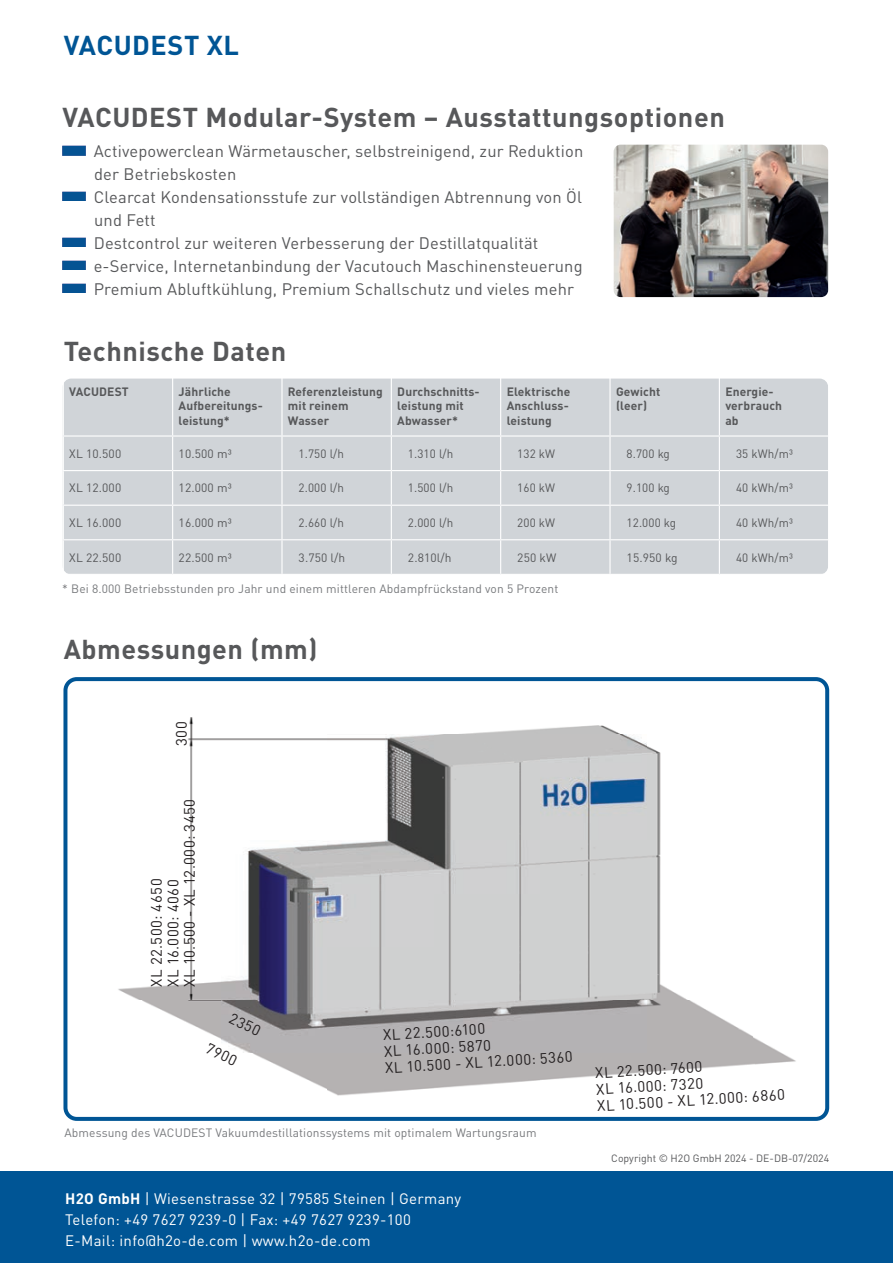
<style>
.page{position:relative;width:893px;height:1263px;background:#fff}
.page>*{position:absolute;margin:0;border:0;box-sizing:border-box;transform-origin:0 0}
.t1{font:700 27px "DINOT";letter-spacing:.02em;color:#57585a}
.t2{font:700 27px "DINOT";letter-spacing:.02em;color:#005595}
.t3{font:16.5px/23px "DINOT";letter-spacing:.01em;color:#57585a}
.t4{font:15px/16.6px "DINOT";letter-spacing:.035em;color:#231f20}
.t5{font:15px/21px "DINOT";letter-spacing:.02em;color:#fff}
.t6{font:12px "DINOT";letter-spacing:.01em;color:#57585a}
.t7{font:700 12px/14.4px "DINOT";letter-spacing:.01em;color:#57585a}
.t8{font:12px "DINOT";letter-spacing:.01em;color:#787a7d}
.t9{font:10.5px "DINOT";color:#57585a}
.s1{font-weight:700}
</style>
<div class="page">
<img style="left:118px;top:717px;width:678px;height:379px">
<div style="left:63px;top:677px;width:766px;height:444px;border:4px solid #005595;border-radius:11px"></div>
<div style="left:0;top:1171px;width:893px;height:92px;background:#005595"></div>
<div style="left:63px;top:379px;width:765px;height:195px;background:#d0d4d8;border-radius:9px"></div>
<hr style="left:63px;top:435px;width:110px;height:2px;background:#fff">
<hr style="left:173px;top:435px;width:109px;height:2px;background:#fff">
<hr style="left:282px;top:435px;width:109px;height:2px;background:#fff">
<hr style="left:391px;top:435px;width:110px;height:2px;background:#fff">
<hr style="left:501px;top:435px;width:109px;height:2px;background:#fff">
<hr style="left:610px;top:435px;width:109px;height:2px;background:#fff">
<hr style="left:719px;top:435px;width:110px;height:2px;background:#fff">
<hr style="left:63px;top:470px;width:110px;height:1px;background:#fff">
<hr style="left:173px;top:470px;width:109px;height:1px;background:#fff">
<hr style="left:282px;top:470px;width:109px;height:1px;background:#fff">
<hr style="left:391px;top:470px;width:110px;height:1px;background:#fff">
<hr style="left:501px;top:470px;width:109px;height:1px;background:#fff">
<hr style="left:610px;top:470px;width:109px;height:1px;background:#fff">
<hr style="left:719px;top:470px;width:110px;height:1px;background:#fff">
<hr style="left:63px;top:505px;width:110px;height:1px;background:#fff">
<hr style="left:173px;top:505px;width:109px;height:1px;background:#fff">
<hr style="left:282px;top:505px;width:109px;height:1px;background:#fff">
<hr style="left:391px;top:505px;width:110px;height:1px;background:#fff">
<hr style="left:501px;top:505px;width:109px;height:1px;background:#fff">
<hr style="left:610px;top:505px;width:109px;height:1px;background:#fff">
<hr style="left:719px;top:505px;width:110px;height:1px;background:#fff">
<hr style="left:63px;top:539px;width:110px;height:1px;background:#fff">
<hr style="left:173px;top:539px;width:109px;height:1px;background:#fff">
<hr style="left:282px;top:539px;width:109px;height:1px;background:#fff">
<hr style="left:391px;top:539px;width:110px;height:1px;background:#fff">
<hr style="left:501px;top:539px;width:109px;height:1px;background:#fff">
<hr style="left:610px;top:539px;width:109px;height:1px;background:#fff">
<hr style="left:719px;top:539px;width:110px;height:1px;background:#fff">
<hr style="left:63px;top:376px;width:1px;height:59px;background:#fff">
<hr style="left:172px;top:376px;width:1px;height:59px;background:#fff">
<hr style="left:281px;top:376px;width:2px;height:59px;background:#fff">
<hr style="left:391px;top:376px;width:1px;height:59px;background:#fff">
<hr style="left:500px;top:376px;width:1px;height:59px;background:#fff">
<hr style="left:609px;top:376px;width:2px;height:59px;background:#fff">
<hr style="left:719px;top:376px;width:1px;height:59px;background:#fff">
<hr style="left:63px;top:437px;width:1px;height:33px;background:#fff">
<hr style="left:172px;top:437px;width:1px;height:33px;background:#fff">
<hr style="left:281px;top:437px;width:2px;height:33px;background:#fff">
<hr style="left:391px;top:437px;width:1px;height:33px;background:#fff">
<hr style="left:500px;top:437px;width:1px;height:33px;background:#fff">
<hr style="left:609px;top:437px;width:2px;height:33px;background:#fff">
<hr style="left:719px;top:437px;width:1px;height:33px;background:#fff">
<hr style="left:63px;top:471px;width:1px;height:34px;background:#fff">
<hr style="left:172px;top:471px;width:1px;height:34px;background:#fff">
<hr style="left:281px;top:471px;width:2px;height:34px;background:#fff">
<hr style="left:391px;top:471px;width:1px;height:34px;background:#fff">
<hr style="left:500px;top:471px;width:1px;height:34px;background:#fff">
<hr style="left:609px;top:471px;width:2px;height:34px;background:#fff">
<hr style="left:719px;top:471px;width:1px;height:34px;background:#fff">
<hr style="left:63px;top:506px;width:1px;height:33px;background:#fff">
<hr style="left:172px;top:506px;width:1px;height:33px;background:#fff">
<hr style="left:281px;top:506px;width:2px;height:33px;background:#fff">
<hr style="left:391px;top:506px;width:1px;height:33px;background:#fff">
<hr style="left:500px;top:506px;width:1px;height:33px;background:#fff">
<hr style="left:609px;top:506px;width:2px;height:33px;background:#fff">
<hr style="left:719px;top:506px;width:1px;height:33px;background:#fff">
<hr style="left:63px;top:540px;width:1px;height:34px;background:#fff">
<hr style="left:172px;top:540px;width:1px;height:34px;background:#fff">
<hr style="left:281px;top:540px;width:2px;height:34px;background:#fff">
<hr style="left:391px;top:540px;width:1px;height:34px;background:#fff">
<hr style="left:500px;top:540px;width:1px;height:34px;background:#fff">
<hr style="left:609px;top:540px;width:2px;height:34px;background:#fff">
<hr style="left:719px;top:540px;width:1px;height:34px;background:#fff">
<img style="left:62px;top:145px;width:23px;height:10px">
<img style="left:62px;top:191px;width:23px;height:10px">
<img style="left:62px;top:237px;width:23px;height:10px">
<img style="left:62px;top:260px;width:23px;height:10px">
<img style="left:62px;top:283px;width:23px;height:10px">
<img style="left:614px;top:145px;width:214px;height:152px">
<h1 class="t2" style="left:64px;top:27px;width:177px">VACUDEST XL</h1>
<h1 class="t1" style="left:62px;top:99px;width:664px">VACUDEST Modular-System – Ausstattungsoptionen</h1>
<p class="t3" style="left:94px;top:140px;width:491px">Activepowerclean Wärmetauscher, selbstreinigend, zur Reduktion der Betriebskosten<br>Clearcat Kondensationsstufe zur vollständigen Abtrennung von Öl und Fett<br>Destcontrol zur weiteren Verbesserung der Destillatqualität e-Service, Internetanbindung der Vacutouch Maschinensteuerung Premium Abluftkühlung, Premium Schallschutz und vieles mehr</p>
<h1 class="t1" style="left:64px;top:333px;width:224px">Technische Daten</h1>
<p class="t7" style="left:69px;top:384px;width:61px">VACUDEST</p>
<p class="t7" style="left:179px;top:384px;width:86px">Jährliche<br>Aufbereitungs&shy;leistung*</p>
<p class="t7" style="left:288px;top:384px;width:96px">Referenzleistung mit reinem<br>Wasser</p>
<p class="t7" style="left:397px;top:384px;width:84px">Durchschnitts&shy;leistung mit<br>Abwasser*</p>
<p class="t7" style="left:507px;top:384px;width:65px">Elektrische<br>Anschluss&shy;leistung</p>
<p class="t7" style="left:616px;top:384px;width:46px">Gewicht (leer)</p>
<p class="t7" style="left:725px;top:384px;width:58px">Energie&shy;verbrauch ab</p>
<p class="t6" style="left:69px;top:446px;width:53px">XL 10.500</p>
<p class="t6" style="left:179px;top:446px;width:54px">10.500 m³</p>
<p class="t6" style="left:299px;top:446px;width:47px">1.750 l/h</p>
<p class="t6" style="left:408px;top:446px;width:47px">1.310 l/h</p>
<p class="t6" style="left:517px;top:446px;width:39px">132 kW</p>
<p class="t6" style="left:627px;top:446px;width:45px">8.700 kg</p>
<p class="t6" style="left:736px;top:446px;width:58px">35 kWh/m³</p>
<p class="t6" style="left:69px;top:481px;width:53px">XL 12.000</p>
<p class="t6" style="left:179px;top:481px;width:54px">12.000 m³</p>
<p class="t6" style="left:299px;top:481px;width:47px">2.000 l/h</p>
<p class="t6" style="left:408px;top:481px;width:47px">1.500 l/h</p>
<p class="t6" style="left:517px;top:481px;width:39px">160 kW</p>
<p class="t6" style="left:627px;top:481px;width:45px">9.100 kg</p>
<p class="t6" style="left:736px;top:481px;width:58px">40 kWh/m³</p>
<p class="t6" style="left:69px;top:515px;width:53px">XL 16.000</p>
<p class="t6" style="left:179px;top:515px;width:54px">16.000 m³</p>
<p class="t6" style="left:299px;top:515px;width:47px">2.660 l/h</p>
<p class="t6" style="left:408px;top:515px;width:47px">2.000 l/h</p>
<p class="t6" style="left:517px;top:515px;width:39px">200 kW</p>
<p class="t6" style="left:627px;top:515px;width:51px">12.000 kg</p>
<p class="t6" style="left:736px;top:515px;width:58px">40 kWh/m³</p>
<p class="t6" style="left:69px;top:550px;width:53px">XL 22.500</p>
<p class="t6" style="left:179px;top:550px;width:54px">22.500 m³</p>
<p class="t6" style="left:299px;top:550px;width:48px">3.750 l/h</p>
<p class="t6" style="left:408px;top:550px;width:45px">2.810l/h</p>
<p class="t6" style="left:517px;top:550px;width:41px">250 kW</p>
<p class="t6" style="left:627px;top:550px;width:52px">15.950 kg</p>
<p class="t6" style="left:736px;top:550px;width:58px">40 kWh/m³</p>
<p class="t8" style="left:62px;top:581px;width:498px">* Bei 8.000 Betriebsstunden pro Jahr und einem mittleren Abdampfrückstand von 5 Prozent</p>
<h1 class="t1" style="left:64px;top:632px;width:255px">Abmessungen (mm)</h1>
<p class="t4" style="left:173px;top:746px;width:26px;rotate:-90deg">300</p>
<p class="t4" style="left:148px;top:987px;width:190px;rotate:-90deg">XL 22.500: 4650<br>XL 16.000: 4060<br>XL 10.500 - XL 12.000: 3450</p>
<p class="t4" style="left:234px;top:1009px;width:34px;rotate:26deg">2350</p>
<p class="t4" style="left:211px;top:1039px;width:34px;rotate:26deg">7900</p>
<p class="t4" style="left:382px;top:1027px;width:189px;rotate:-4deg">XL 22.500:6100<br>XL 16.000: 5870<br>XL 10.500 - XL 12.000: 5360</p>
<p class="t8" style="left:64px;top:1125px;width:474px">Abmessung des VACUDEST Vakuumdestillationssystems mit optimalem Wartungsraum</p>
<p class="t5" style="left:65px;top:1187px;width:398px"><span class="s1">H2O GmbH</span> | Wiesenstrasse 32 | 79585 Steinen | Germany<br>Telefon: +49 7627 9239-0 | Fax: +49 7627 9239-100<br>E-Mail: info@h2o-de.com | www.h2o-de.com</p>
<p class="t4" style="left:594px;top:1065px;width:189px;rotate:-4deg">XL 22.500: 7600<br>XL 16.000: 7320<br>XL 10.500 - XL 12.000: 6860</p>
<p class="t9" style="left:611px;top:1152px;width:219px">Copyright © H2O GmbH 2024 - DE-DB-07/2024</p>
</div>
